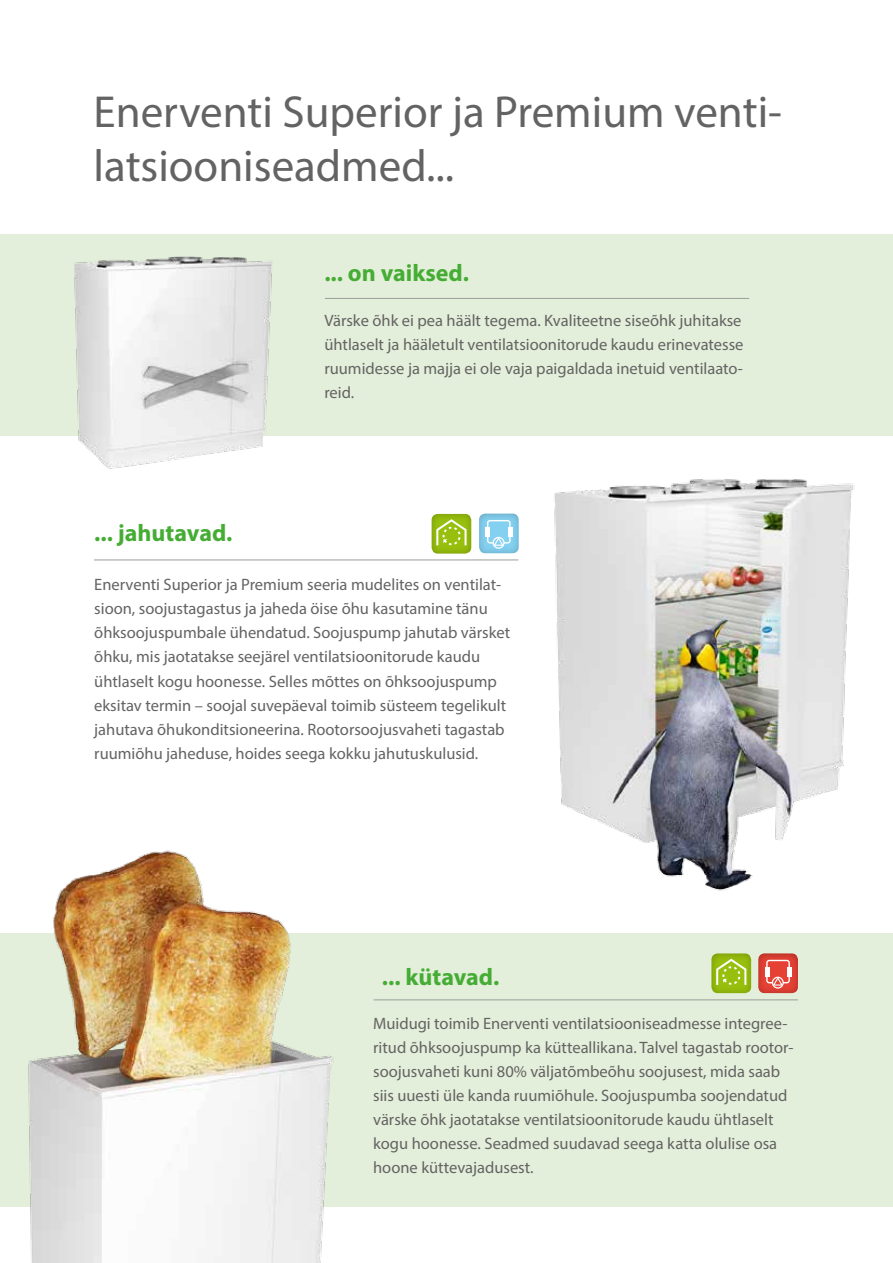
<style>
.page{position:relative;width:893px;height:1263px;background:#fff}
.page>*{position:absolute;margin:0;border:0;box-sizing:border-box;transform-origin:0 0}
.t1{font:45px/54px "Myriad Pro";color:#646363}
.t2{font:700 24px "Myriad Pro";color:#45ac34}
.t3{font:16.5px/24px "Myriad Pro";color:#646363}
</style>
<div class="page">
<div style="left:0;top:234px;width:893px;height:201px;background:#e3efda"></div>
<div style="left:0;top:933px;width:893px;height:273px;background:#e3efda"></div>
<img style="left:48px;top:256px;width:252px;height:213px">
<img style="left:506px;top:479px;width:349px;height:412px">
<img style="left:0;top:850px;width:382px;height:413px">
<hr style="left:325px;top:298px;width:424px;height:1px;background:#9d9d9c">
<hr style="left:94px;top:560px;width:424px;height:1px;background:#9d9d9c">
<hr style="left:374px;top:999px;width:424px;height:1px;background:#9d9d9c">
<img style="left:711px;top:953px;width:40px;height:40px">
<svg style="left:716px;top:959px;width:30px;height:26px"></svg>
<img style="left:432px;top:514px;width:39px;height:40px">
<svg style="left:436px;top:519px;width:31px;height:26px"></svg>
<img style="left:483px;top:512px;width:36px;height:42px">
<img style="left:479px;top:514px;width:40px;height:39px">
<img style="left:482px;top:514px;width:37px;height:38px">
<div style="left:485px;top:527px;width:5px;height:9px;background:#fff"></div>
<svg style="left:487px;top:520px;width:25px;height:29px"></svg>
<img style="left:758px;top:953px;width:40px;height:40px">
<svg style="left:765px;top:960px;width:26px;height:28px"></svg>
<h1 class="t1" style="left:94px;top:84px;width:690px">Enerventi Superior ja Premium venti&shy;latsiooniseadmed...</h1>
<h2 class="t2" style="left:94px;top:518px;width:140px">... jahutavad.</h2>
<h2 class="t2" style="left:324px;top:257px;width:146px">... on vaiksed.</h2>
<p class="t3" style="left:324px;top:308px;width:421px">Värske õhk ei pea häält tegema. Kvaliteetne siseõhk juhitakse ühtlaselt ja hääletult ventilatsioonitorude kaudu erinevatesse ruumidesse ja majja ei ole vaja paigaldada inetuid ventilaato&shy;reid.</p>
<p class="t3" style="left:94px;top:573px;width:417px">Enerventi Superior ja Premium seeria mudelites on ventilat&shy;sioon, soojustagastus ja jaheda öise õhu kasutamine tänu õhksoojuspumbale ühendatud. Soojuspump jahutab värsket õhku, mis jaotatakse seejärel ventilatsioonitorude kaudu ühtlaselt kogu hoonesse. Selles mõttes on õhksoojuspump eksitav termin – soojal suvepäeval toimib süsteem tegelikult jahutava õhukonditsioneerina. Rootorsoojusvaheti tagastab ruumiõhu jaheduse, hoides seega kokku jahutuskulusid.</p>
<h2 class="t2" style="left:382px;top:962px;width:119px">... kütavad.</h2>
<p class="t3" style="left:373px;top:1011px;width:422px">Muidugi toimib Enerventi ventilatsiooniseadmesse integree&shy;ritud õhksoojuspump ka kütteallikana. Talvel tagastab rootor&shy;soojusvaheti kuni 80% väljatõmbeõhu soojusest, mida saab siis uuesti üle kanda ruumiõhule. Soojuspumba soojendatud värske õhk jaotatakse ventilatsioonitorude kaudu ühtlaselt kogu hoonesse. Seadmed suudavad seega katta olulise osa hoone küttevajadusest.</p>
</div>
